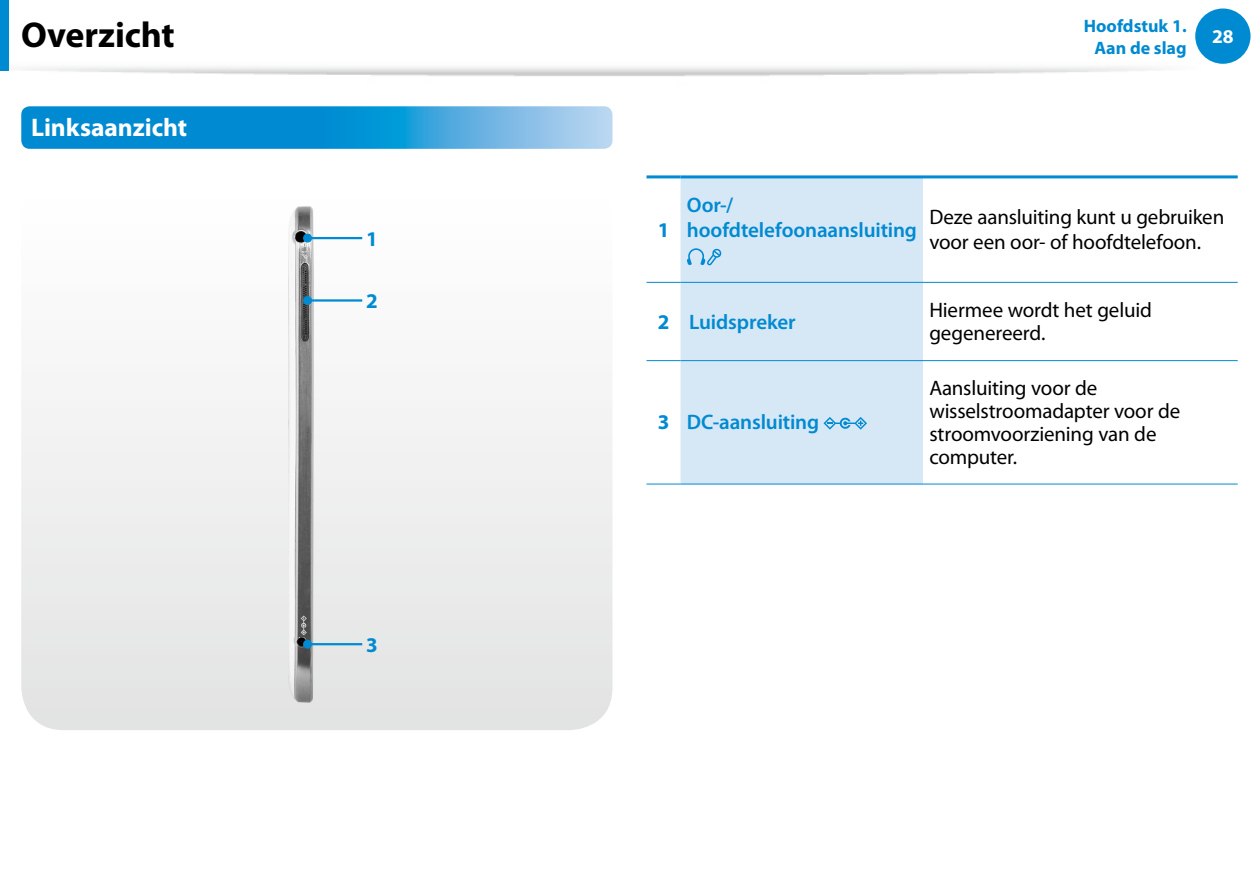
<style>
.page{position:relative;width:1259px;height:893px;background:#fff}
.page>*{position:absolute;margin:0;border:0;box-sizing:border-box;transform-origin:0 0}
.Heading_1_-_hidden{font:700 36px "Myriad Pro";color:#000}
.t1{font:700 25.5px "Myriad Pro";letter-spacing:-.005em;color:#fff}
.Note_Table_Body{font:21px/22.8px "Myriad Pro";letter-spacing:-.005em;color:#000}
.Note_Table_Body-2{font:600 21px/25.2px "Myriad Pro";letter-spacing:-.005em;color:#008ad1}
.Note_Table_Body-3{font:700 21px "Myriad Pro";color:#008ad1}
.t2{font:700 19.5px "Myriad Pro";color:#fff}
.t3{font:700 18px "Myriad Pro";color:#008ad1}
</style>
<div class="page">
<img style="left:0;top:22px;width:1214px;height:54px">
<div style="left:1195px;top:9px;width:55px;height:55px;background:#008ad1;border-radius:50%"></div>
<div style="left:0;top:0;width:9px;height:70px;background:#008ad1"></div>
<svg style="left:21px;top:106px;width:591px;height:43px;background:#2c9dd9"></svg>
<svg style="left:21px;top:237px;width:591px;height:493px"></svg>
<img style="left:257px;top:206px;width:90px;height:519px">
<hr style="left:307px;top:237px;width:55px;height:2px;background:#008ad1">
<div style="left:303px;top:234px;width:9px;height:9px;background:#008ad1;border-radius:50%"></div>
<hr style="left:307px;top:299px;width:55px;height:3px;background:#008ad1">
<div style="left:303px;top:296px;width:9px;height:9px;background:#008ad1;border-radius:50%"></div>
<hr style="left:307px;top:643px;width:55px;height:2px;background:#008ad1">
<div style="left:303px;top:640px;width:9px;height:9px;background:#008ad1;border-radius:50%"></div>
<svg style="left:646px;top:178px;width:34px;height:306px"></svg>
<div style="left:680px;top:178px;width:243px;height:306px;background:#d6e7f6"></div>
<svg style="left:923px;top:178px;width:314px;height:306px"></svg>
<hr style="left:646px;top:175px;width:34px;height:3px;background:#008ad1">
<hr style="left:680px;top:175px;width:243px;height:3px;background:#008ad1">
<hr style="left:923px;top:175px;width:314px;height:3px;background:#008ad1">
<hr style="left:646px;top:282px;width:34px;height:1px;background:#008ad1">
<hr style="left:646px;top:360px;width:34px;height:1px;background:#008ad1">
<hr style="left:680px;top:282px;width:243px;height:1px;background:#008ad1">
<hr style="left:923px;top:282px;width:314px;height:1px;background:#008ad1">
<hr style="left:680px;top:484px;width:243px;height:1px;background:#008ad1">
<hr style="left:923px;top:484px;width:314px;height:1px;background:#008ad1">
<hr style="left:646px;top:484px;width:34px;height:1px;background:#008ad1">
<hr style="left:680px;top:360px;width:243px;height:1px;background:#008ad1">
<hr style="left:923px;top:360px;width:314px;height:1px;background:#008ad1">
<svg style="left:686px;top:248px;width:36px;height:18px"></svg>
<svg style="left:823px;top:417px;width:44px;height:13px"></svg>
<p class="Heading_1_-_hidden" style="left:21px;top:12px;width:155px">Overzicht</p>
<p class="t1" style="left:31px;top:111px;width:158px">Linksaanzicht</p>
<p class="Note_Table_Body-3" style="left:366px;top:225px;width:13px">1</p>
<p class="Note_Table_Body-3" style="left:366px;top:288px;width:13px">2</p>
<p class="Note_Table_Body-3" style="left:366px;top:631px;width:13px">3</p>
<p class="t3" style="left:1083px;top:14px;width:104px">Hoofdstuk 1.</p>
<p class="t3" style="left:1094px;top:36px;width:94px">Aan de slag</p>
<p class="t2" style="left:1212px;top:23px;width:23px">28</p>
<p class="Note_Table_Body-3" style="left:657px;top:216px;width:13px">1</p>
<p class="Note_Table_Body-2" style="left:687px;top:191px;width:232px">Oor-/ hoofdtelefoonaansluiting</p>
<p class="Note_Table_Body" style="left:929px;top:204px;width:296px;line-height:25.2px">Deze aansluiting kunt u gebruiken voor een oor- of hoofdtelefoon.</p>
<p class="Note_Table_Body-3" style="left:657px;top:308px;width:13px">2</p>
<p class="Note_Table_Body-2" style="left:689px;top:308px;width:108px">Luidspreker</p>
<p class="Note_Table_Body" style="left:929px;top:298px;width:224px;line-height:23.2px">Hiermee wordt het geluid gegenereerd.</p>
<p class="Note_Table_Body-3" style="left:657px;top:409px;width:13px">3</p>
<p class="Note_Table_Body-2" style="left:687px;top:409px;width:134px">DC-aansluiting</p>
<p class="Note_Table_Body" style="left:929px;top:376px;width:252px">Aansluiting voor de wisselstroomadapter voor de stroomvoorziening van de computer.</p>
</div>
